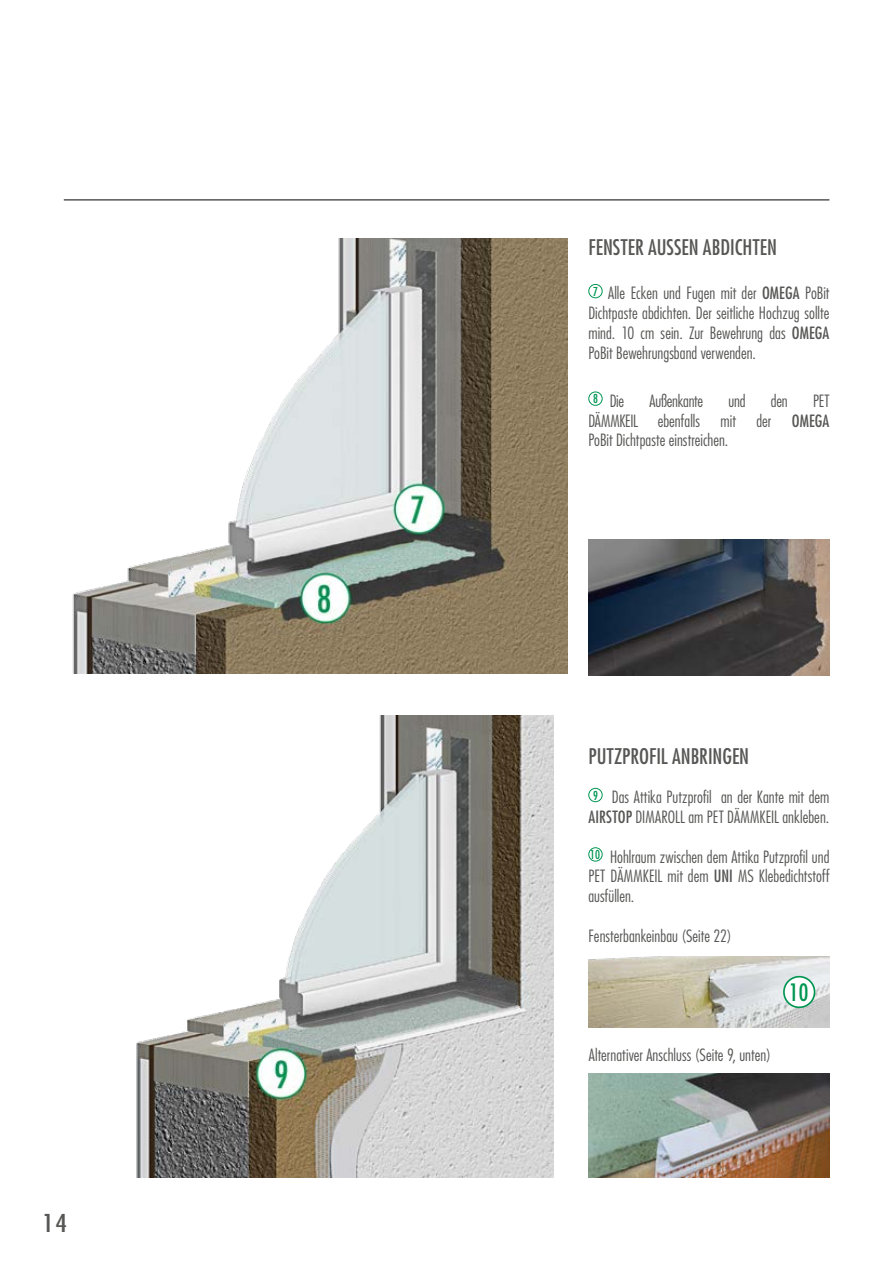
<style>
.page{position:relative;width:872px;height:1263px;background:#fff}
.page>*{position:absolute;margin:0;border:0;box-sizing:border-box;transform-origin:0 0}
.t1{font:500 condensed 24px "Futura LT Pro";color:#575756;scale:1.18 1}
.t2{font:500 condensed 23.25px "Futura LT Pro";color:#009652}
.t3{font:500 condensed 21px "Futura LT Pro";color:#575756}
.t4{font:300 condensed 16.5px/19.8px "Futura LT Pro";color:#575756;text-align:justify}
.t5{font:300 condensed 16.5px "Futura LT Pro";letter-spacing:-.02em;color:#575756}
.s1{font-weight:500}
</style>
<div class="page">
<img style="left:136px;top:715px;width:417px;height:463px">
<img style="left:589px;top:539px;width:240px;height:136px">
<img style="left:588px;top:1074px;width:241px;height:104px">
<img style="left:72px;top:238px;width:495px;height:436px">
<img style="left:588px;top:956px;width:241px;height:72px">
<div style="left:784px;top:977px;width:30px;height:30px;background:#fff;border-radius:50%"></div>
<div style="left:783px;top:976px;width:32px;height:32px;border:2px solid #009652;border-radius:50%"></div>
<hr style="left:64px;top:199px;width:765px;height:2px;background:#575756">
<div style="left:588px;top:284px;width:14px;height:14px;border:1px solid #009652;border-radius:50%"></div>
<div style="left:588px;top:392px;width:14px;height:14px;border:1px solid #009652;border-radius:50%"></div>
<div style="left:588px;top:788px;width:14px;height:14px;border:1px solid #009652;border-radius:50%"></div>
<div style="left:588px;top:847px;width:14px;height:14px;border:1px solid #009652;border-radius:50%"></div>
<h1 class="t1" style="left:43px;top:1206px;width:22px">14</h1>
<p class="t3" style="left:588px;top:233px;width:190px">FENSTER AUSSEN ABDICHTEN</p>
<p class="t4" style="left:588px;top:283px;width:242px"><sup>7</sup> Alle Ecken und Fugen mit der <span class="s1">OMEGA</span> PoBit Dichtpaste abdichten. Der seitliche Hochzug sollte mind. 10 cm sein. Zur Bewehrung das <span class="s1">OMEGA </span>PoBit Bewehrungsband verwenden.</p>
<p class="t4" style="left:593px;top:391px;width:32px"><sup>8</sup> Die</p>
<p class="t5" style="left:649px;top:390px;width:55px">Außenkante</p>
<p class="t4" style="left:728px;top:391px;width:18px">und</p>
<p class="t4" style="left:771px;top:391px;width:18px">den</p>
<p class="t4" style="left:588px;top:391px;width:242px;text-indent:225px">PET DÄMMKEIL ebenfalls mit der <span class="s1">OMEGA </span>PoBit Dichtpaste einstreichen.</p>
<p class="t3" style="left:588px;top:741px;width:162px">PUTZPROFIL ANBRINGEN</p>
<p class="t4" style="left:588px;top:787px;width:242px"><sup>9</sup> Das Attika Putzprofil an der Kante mit dem<br><span class="s1">AIRSTOP</span> DIMAROLL am PET DÄMMKEIL ankleben.</p>
<p class="t4" style="left:588px;top:846px;width:242px"><sup>10</sup> Hohlraum zwischen dem Attika Putzprofil und PET DÄMMKEIL mit dem <span class="s1">UNI</span> MS Klebedichtstoff ausfüllen.</p>
<p class="t4" style="left:588px;top:926px;width:145px">Fensterbankeinbau (Seite 22)</p>
<p class="t4" style="left:589px;top:1045px;width:184px">Alternativer Anschluss (Seite 9, unten)</p>
<h2 class="t2" style="left:789px;top:976px;width:21px">10</h2>
</div>
